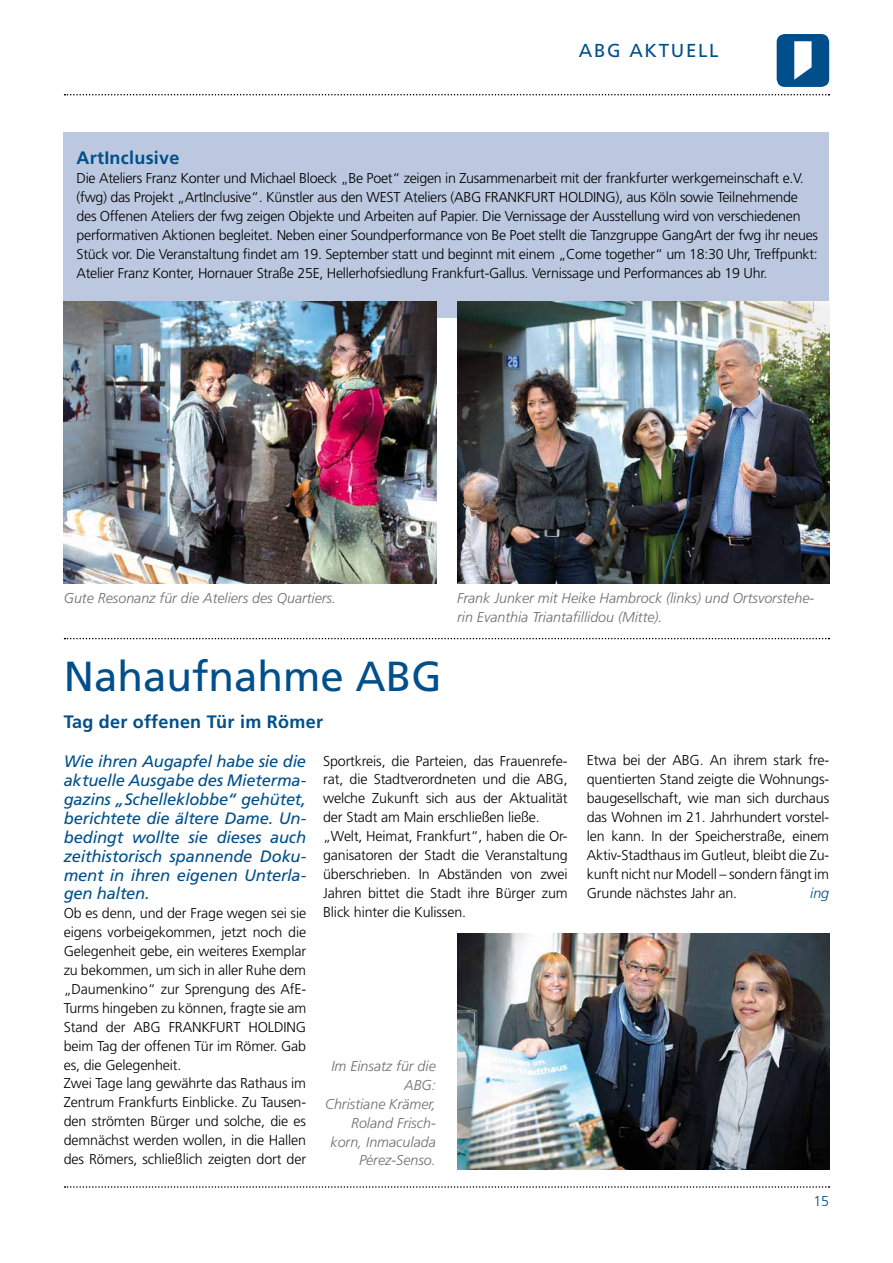
<style>
.page{position:relative;width:893px;height:1263px;background:#fff}
.page>*{position:absolute;margin:0;border:0;box-sizing:border-box;transform-origin:0 0}
.t1{font:42px "Frutiger LT Std";color:#004f8b}
.t2{font:18.75px "Frutiger LT Std";letter-spacing:.09em;color:#004f8b}
.t3{font:700 18px "Frutiger LT Std";letter-spacing:.015em;color:#004f8b}
.t4{font:italic 16.5px/18.9px "Frutiger LT Std";letter-spacing:-.01em;color:#004f8b;text-align:justify}
.t5{font:300 14.25px/18.9px "Frutiger LT Std";letter-spacing:-.01em;color:#000}
.t6{font:italic 300 14.25px/18.9px "Frutiger LT Std";color:#6d6e71}
.t7{font:italic 300 14.25px "Frutiger LT Std";color:#004f8b}
.t8{font:300 14.25px "Frutiger LT Std";color:#004f8b}
</style>
<div class="page">
<svg style="left:65px;top:1186px;width:764px;height:2px"></svg>
<svg style="left:65px;top:94px;width:764px;height:1px"></svg>
<div style="left:64px;top:132px;width:765px;height:186px;background:#bbc8df"></div>
<img style="left:64px;top:302px;width:373px;height:282px">
<div style="left:777px;top:34px;width:52px;height:53px;background:#004f8b;border-radius:8px"></div>
<svg style="left:794px;top:41px;width:18px;height:39px"></svg>
<img style="left:457px;top:302px;width:372px;height:282px">
<svg style="left:65px;top:638px;width:764px;height:1px"></svg>
<img style="left:458px;top:933px;width:371px;height:236px">
<h2 class="t2" style="left:579px;top:39px;width:141px">ABG AKTUELL</h2>
<p class="t3" style="left:77px;top:148px;width:104px">ArtInclusive</p>
<p class="t5" style="left:77px;top:169px;width:743px">Die Ateliers Franz Konter und Michael Bloeck „Be Poet“ zeigen in Zusammenarbeit mit der frankfurter werkgemeinschaft e.V. (fwg) das Projekt „ArtInclusive“. Künstler aus den WEST Ateliers (ABG FRANKFURT HOLDING), aus Köln sowie Teilnehmende des Offenen Ateliers der fwg zeigen Objekte und Arbeiten auf Papier. Die Vernissage der Ausstellung wird von verschiedenen performativen Aktionen begleitet. Neben einer Soundperformance von Be Poet stellt die Tanzgruppe GangArt der fwg ihr neues Stück vor. Die Veranstaltung findet am 19. September statt und beginnt mit einem „Come together“ um 18:30 Uhr, Treffpunkt:<br>Atelier Franz Konter, Hornauer Straße 25E, Hellerhofsiedlung Frankfurt-Gallus. Vernissage und Performances ab 19 Uhr.</p>
<p class="t6" style="left:64px;top:589px;width:274px">Gute Resonanz für die Ateliers des Quartiers.</p>
<p class="t6" style="left:457px;top:589px;width:359px">Frank Junker mit Heike Hambrock (links) und Ortsvorstehe&shy;rin Evanthia Triantafillidou (Mitte).</p>
<h1 class="t1" style="left:64px;top:651px;width:380px">Nahaufnahme ABG</h1>
<p class="t3" style="left:64px;top:711px;width:261px">Tag der offenen Tür im Römer</p>
<p class="t5" style="left:323px;top:751px;width:246px">Sportkreis, die Parteien, das Frauenrefe&shy;rat, die Stadtverordneten und die ABG, welche Zukunft sich aus der Aktualität der Stadt am Main erschließen ließe. „Welt, Heimat, Frankfurt“, haben die Or&shy;ganisatoren der Stadt die Veranstaltung überschrieben. In Abständen von zwei Jahren bittet die Stadt ihre Bürger zum Blick hinter die Kulissen.</p>
<p class="t5" style="left:587px;top:751px;width:244px;text-align:justify">Etwa bei der ABG. An ihrem stark fre&shy;quentierten Stand zeigte die Wohnungs&shy;baugesellschaft, wie man sich durchaus das Wohnen im 21. Jahrhundert vorstel&shy;len kann. In der Speicherstraße, einem Aktiv-Stadthaus im Gutleut, bleibt die Zu&shy;kunft nicht nur Modell – sondern fängt im Grunde nächstes Jahr an.</p>
<p class="t4" style="left:64px;top:752px;width:244px">Wie ihren Augapfel habe sie die aktuelle Ausgabe des Mieterma&shy;gazins „Schelleklobbe“ gehütet, berichtete die ältere Dame. Un&shy;bedingt wollte sie dieses auch zeithistorisch spannende Doku&shy;ment in ihren eigenen Unterla&shy;gen halten.</p>
<p class="t5" style="left:64px;top:904px;width:244px">Ob es denn, und der Frage wegen sei sie eigens vorbeigekommen, jetzt noch die Gelegenheit gebe, ein weiteres Exemplar zu bekommen, um sich in aller Ruhe dem „Daumenkino“ zur Sprengung des AfE-Turms hingeben zu können, fragte sie am Stand der ABG FRANKFURT HOLDING beim Tag der offenen Tür im Römer. Gab es, die Gelegenheit.<br>Zwei Tage lang gewährte das Rathaus im Zentrum Frankfurts Einblicke. Zu Tausen&shy;den strömten Bürger und solche, die es demnächst werden wollen, in die Hallen des Römers, schließlich zeigten dort der</p>
<p class="t7" style="left:810px;top:885px;width:21px">ing</p>
<p class="t6" style="left:325px;top:1057px;width:112px;text-align:right">Im Einsatz für die<br>ABG:<br>Christiane Krämer,<br>Roland Frisch&shy;korn, Inmaculada<br>Pérez-Senso.</p>
<p class="t8" style="left:813px;top:1193px;width:17px">15</p>
</div>
